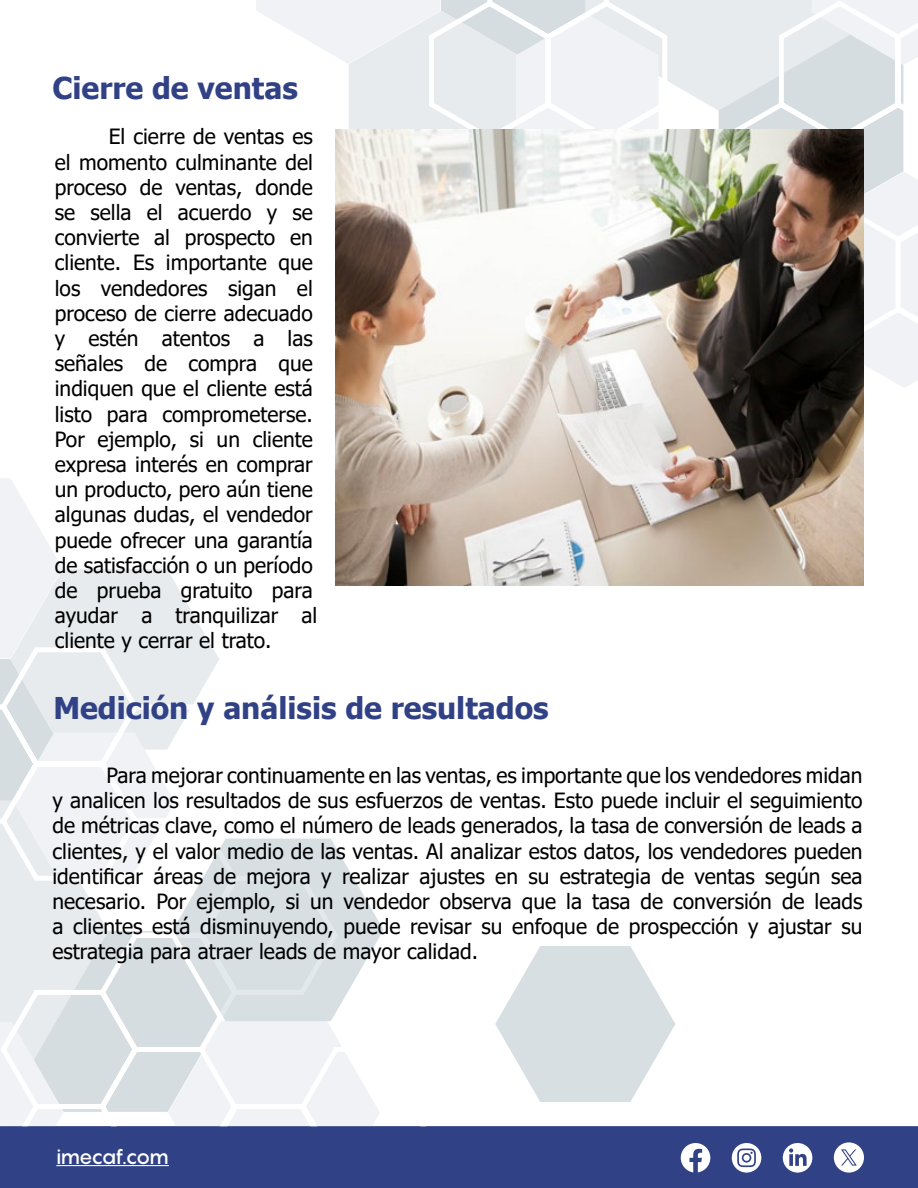
<style>
.page{position:relative;width:918px;height:1188px;background:#fff}
.page>*{position:absolute;margin:0;border:0;box-sizing:border-box;transform-origin:0 0}
.t1{font:700 30px "Tahoma";color:#314185}
.t2{font:21px/25.2px "Tahoma";color:#000}
.t3{font:500 21px "Pangram";letter-spacing:-.075em;color:#fff}
</style>
<div class="page">
<svg style="left:256px;top:0;width:169px;height:130px"></svg>
<svg style="left:425px;top:0;width:493px;height:388px"></svg>
<div style="left:0;top:1126px;width:918px;height:62px;background:#314185;border:2px solid #314185"></div>
<hr style="left:56px;top:1165px;width:113px;height:1px;background:#fff">
<svg style="left:681px;top:1143px;width:29px;height:29px"></svg>
<svg style="left:732px;top:1143px;width:29px;height:30px"></svg>
<svg style="left:783px;top:1143px;width:29px;height:30px"></svg>
<svg style="left:834px;top:1142px;width:30px;height:31px"></svg>
<svg style="left:495px;top:946px;width:180px;height:156px"></svg>
<svg style="left:0;top:478px;width:210px;height:165px"></svg>
<svg style="left:0;top:643px;width:384px;height:483px"></svg>
<img style="left:335px;top:130px;width:529px;height:456px">
<h1 class="t1" style="left:53px;top:68px;width:247px">Cierre de ventas</h1>
<p class="t2" style="left:55px;top:125px;width:264px;text-indent:54px">El cierre de ventas es el momento culminante del proceso de ventas, donde se sella el acuerdo y se convierte al prospecto en cliente. Es importante que los vendedores sigan el proceso de cierre adecuado y estén atentos a las señales de compra que indiquen que el cliente está listo para comprometerse.<br>Por ejemplo, si un cliente expresa interés en comprar un producto, pero aún tiene algunas dudas, el vendedor puede ofrecer una garantía de satisfacción o un período de prueba gratuito para ayudar a tranquilizar al cliente y cerrar el trato.</p>
<h1 class="t1" style="left:53px;top:687px;width:497px">Medición y análisis de resultados</h1>
<p class="t2" style="left:53px;top:764px;width:812px;text-align:justify;text-indent:54px">Para mejorar continuamente en las ventas, es importante que los vendedores midan y analicen los resultados de sus esfuerzos de ventas. Esto puede incluir el seguimiento de métricas clave, como el número de leads generados, la tasa de conversión de leads a clientes, y el valor medio de las ventas. Al analizar estos datos, los vendedores pueden identificar áreas de mejora y realizar ajustes en su estrategia de ventas según sea necesario. Por ejemplo, si un vendedor observa que la tasa de conversión de leads a clientes está disminuyendo, puede revisar su enfoque de prospección y ajustar su estrategia para atraer leads de mayor calidad.</p>
<p class="t3" style="left:56px;top:1142px;width:114px">imecaf.com</p>
</div>
